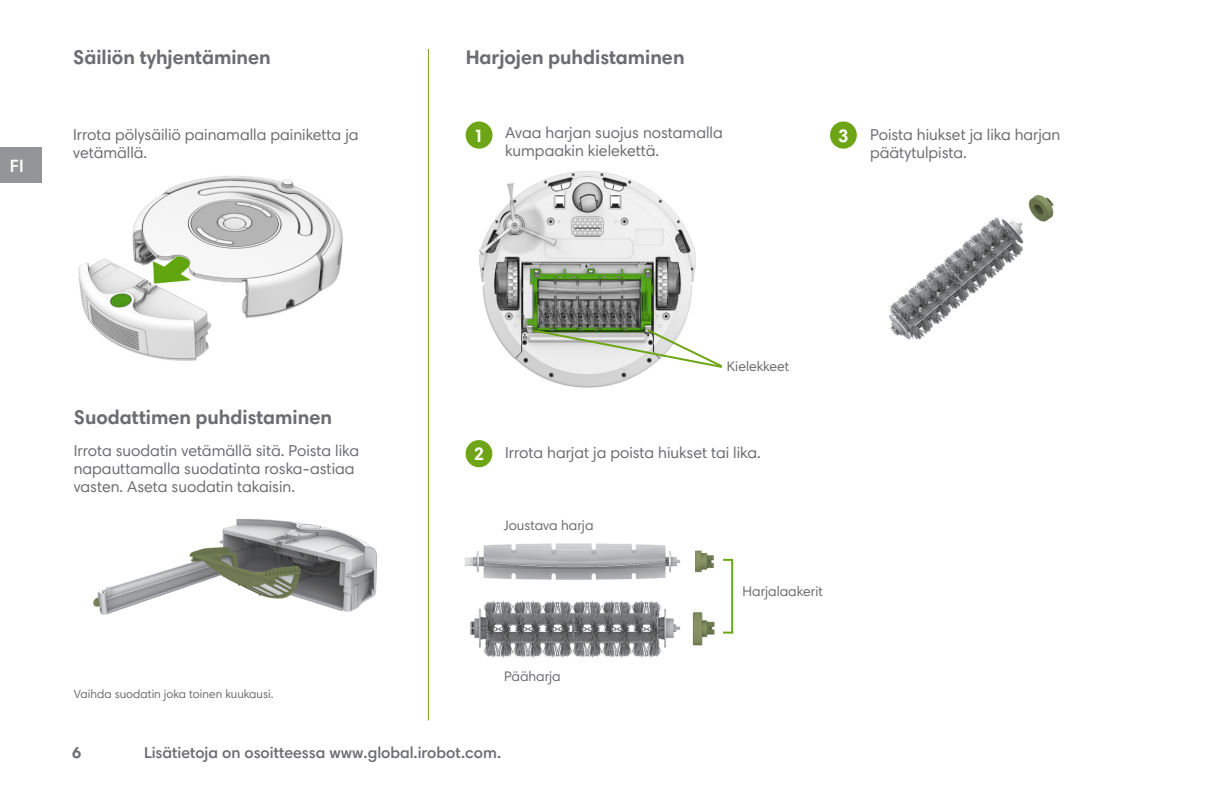
<style>
.page{position:relative;width:1224px;height:792px;background:#fff}
.page>*{position:absolute;margin:0;border:0;box-sizing:border-box;transform-origin:0 0}
.Subheads{font:700 20px "Harmonia Sans Std";color:#6c6d70}
.Chart_Copy{font:700 18px "Harmonia Sans Std";color:#fff}
.t1{font:600 18px "Harmonia Sans Std";color:#fff}
.drawing_label{font:16px/18px "Harmonia Sans Std";color:#6c6d70}
.Body_Copy{font:16px/18px "Harmonia Sans Std";color:#6c6d70}
.Bullets{font:16px/18px "Harmonia Sans Std";color:#6c6d70}
.t2{font:600 16px "Harmonia Sans Std";color:#6c6d70}
.t3{font:700 16px "Harmonia Sans Std";color:#6c6d70}
.drawing_label-2{font:14px "Harmonia Sans Std";color:#6c6d70}
.Bullets-2{font:12px "Harmonia Sans Std";color:#6c6d70}
</style>
<div class="page">
<div style="left:0;top:147px;width:42px;height:36px;background:#939598"></div>
<img style="left:93px;top:518px;width:284px;height:97px">
<img style="left:479px;top:171px;width:217px;height:217px">
<img style="left:78px;top:176px;width:265px;height:185px">
<hr style="left:428px;top:49px;width:1px;height:671px;background:#6ea516">
<div style="left:466px;top:121px;width:26px;height:28px;background:#6ea516;border-radius:50%"></div>
<div style="left:830px;top:121px;width:27px;height:28px;background:#6ea516;border-radius:50%"></div>
<div style="left:466px;top:440px;width:26px;height:27px;background:#6ea516;border-radius:50%"></div>
<svg style="left:530px;top:328px;width:192px;height:41px"></svg>
<img style="left:465px;top:543px;width:250px;height:115px">
<img style="left:889px;top:194px;width:165px;height:146px">
<svg style="left:723px;top:558px;width:11px;height:76px"></svg>
<p class="t1" style="left:10px;top:155px;width:15px">FI</p>
<p class="Subheads" style="left:73px;top:44px;width:199px">Säiliön tyhjentäminen</p>
<p class="Bullets" style="left:73px;top:125px;width:287px">Irrota pölysäiliö painamalla painiketta ja vetämällä.</p>
<p class="Subheads" style="left:466px;top:44px;width:220px">Harjojen puhdistaminen</p>
<p class="drawing_label" style="left:505px;top:123px;width:219px">Avaa harjan suojus nostamalla kumpaakin kielekettä.</p>
<p class="Chart_Copy" style="left:474px;top:124px;width:12px">1</p>
<p class="Chart_Copy" style="left:838px;top:124px;width:12px">3</p>
<p class="drawing_label" style="left:870px;top:125px;width:192px">Poista hiukset ja lika harjan päätytulpista.</p>
<p class="Subheads" style="left:74px;top:405px;width:260px">Suodattimen puhdistaminen</p>
<p class="Body_Copy" style="left:74px;top:441px;width:287px">Irrota suodatin vetämällä sitä. Poista lika napauttamalla suodatinta roska-astiaa vasten. Aseta suodatin takaisin.</p>
<p class="Bullets-2" style="left:74px;top:686px;width:201px">Vaihda suodatin joka toinen kuukausi.</p>
<p class="drawing_label-2" style="left:727px;top:358px;width:64px">Kielekkeet</p>
<p class="Chart_Copy" style="left:474px;top:443px;width:12px">2</p>
<p class="drawing_label" style="left:505px;top:443px;width:257px">Irrota harjat ja poista hiukset tai lika.</p>
<p class="drawing_label-2" style="left:504px;top:517px;width:91px">Joustava harja</p>
<p class="drawing_label-2" style="left:504px;top:667px;width:58px">Pääharja</p>
<p class="drawing_label-2" style="left:743px;top:582px;width:82px">Harjalaakerit</p>
<p class="t3" style="left:72px;top:742px;width:11px">6</p>
<p class="t2" style="left:144px;top:742px;width:359px">Lisätietoja on osoitteessa www.global.irobot.com.</p>
</div>
